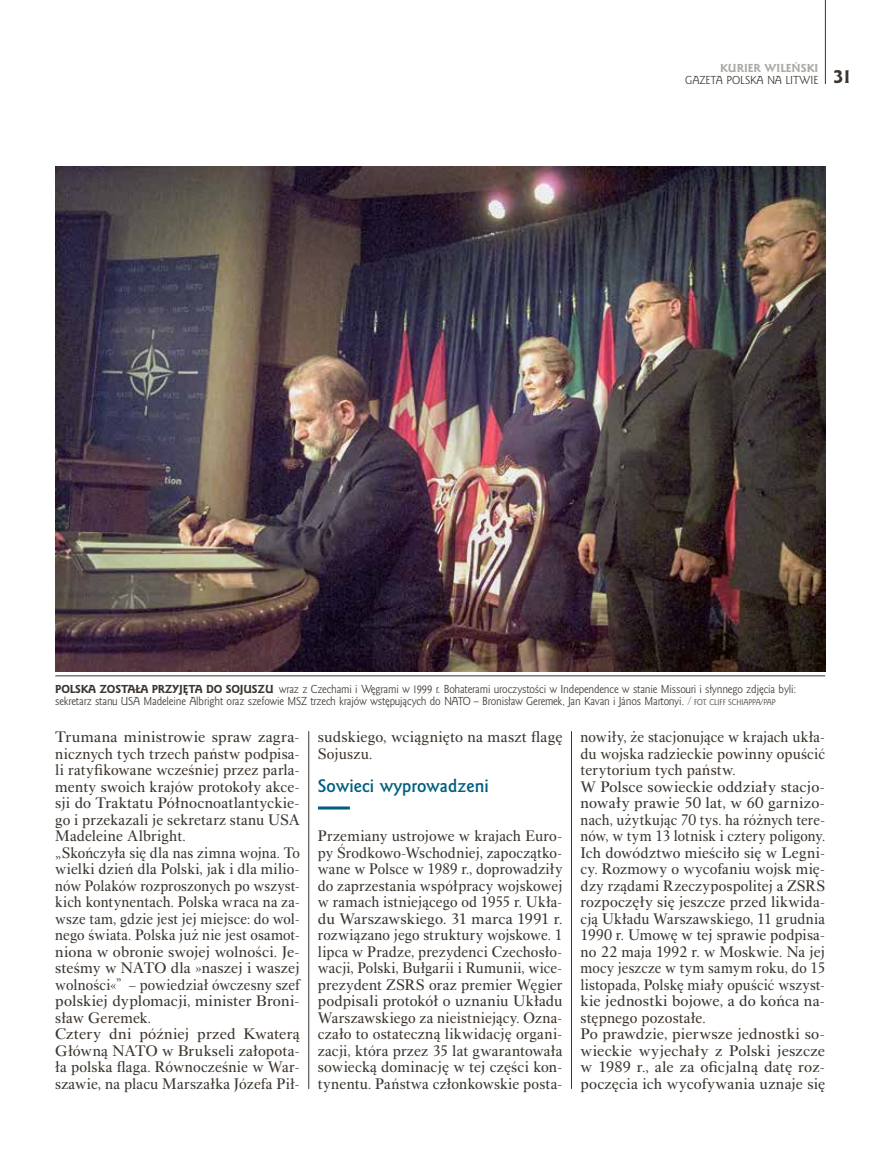
<style>
.page{position:relative;width:872px;height:1157px;background:#fff}
.page>*{position:absolute;margin:0;border:0;box-sizing:border-box;transform-origin:0 0}
.t1{font:18px "Goldy EFN Heavy";color:#3c352f}
.t2{font:700 16.5px "Goldy EFN";color:#005d7f}
.t3{font:15.75px/16.5px "Alpha Book TTEFN";letter-spacing:.01em;color:#3c352f}
.t4{font:15.75px/16.5px "Alpha Book TTEFN";letter-spacing:.01em;color:#3c352f;scale:1.05 1}
.t5{font:10.5px/12px "Goldy EFN";letter-spacing:-.01em;color:#3c352f}
.t6{font:10.5px "Goldy EFN Heavy";color:#acaaa8}
.s1{font-family:"Goldy EFN Heavy"}
.s2{color:#84817e}
.s3{font-size:7.5px}
</style>
<div class="page">
<hr style="left:571px;top:731px;width:1px;height:358px;background:#3c352f">
<hr style="left:308px;top:731px;width:1px;height:358px;background:#3c352f">
<hr style="left:318px;top:806px;width:32px;height:3px;background:#005d7f">
<hr style="left:55px;top:675px;width:770px;height:1px;background:#3c352f">
<img style="left:55px;top:167px;width:770px;height:504px">
<hr style="left:825px;top:0;width:1px;height:84px;background:#3c352f">
<p class="t6" style="left:720px;top:61px;width:100px">KURIER WILEŃSKI</p>
<p class="t5" style="left:685px;top:74px;width:135px">GAZETA POLSKA NA LITWIE</p>
<p class="t1" style="left:833px;top:65px;width:19px">31</p>
<p class="t5" style="left:55px;top:683px;width:742px"><span class="s1">POLSKA ZOSTAŁA PRZYJĘTA DO SOJUSZU</span> wraz z Czechami i Węgrami w 1999 r. Bohaterami uroczystości w Independence w stanie Missouri i słynnego zdjęcia byli: sekretarz stanu USA Madeleine Albright oraz szefowie MSZ trzech krajów wstępujących do NATO – Bronisław Geremek, Jan Kavan i János Martonyi. <span class="s2">/</span> <span class="s3">FOT. CLIFF SCHIAPPA/PAP</span></p>
<p class="t4" style="left:55px;top:728px;width:234px">Trumana ministrowie spraw zagra&shy;nicznych tych trzech państw podpisa&shy;li ratyfikowane wcześniej przez parla&shy;menty swoich krajów protokoły akce&shy;sji do Traktatu Północnoatlantyckie&shy;go i przekazali je sekretarz stanu USA Madeleine Albright.<br>„Skończyła się dla nas zimna wojna. To wielki dzień dla Polski, jak i dla milio&shy;nów Polaków rozproszonych po wszyst&shy;kich kontynentach. Polska wraca na za&shy;wsze tam, gdzie jest jej miejsce: do wol&shy;nego świata. Polska już nie jest osamot&shy;niona w obronie swojej wolności. Je&shy;steśmy w NATO dla »naszej i waszej wolności«” – powiedział ówczesny szef polskiej dyplomacji, minister Broni&shy;sław Geremek.<br>Cztery dni później przed Kwaterą Główną NATO w Brukseli załopota&shy;ła polska flaga. Równocześnie w War&shy;szawie, na placu Marszałka Józefa Pił-</p>
<p class="t3" style="left:318px;top:728px;width:246px">sudskiego, wciągnięto na maszt flagę<br>Sojuszu.</p>
<p class="t2" style="left:318px;top:775px;width:172px">Sowieci wyprowadzeni</p>
<p class="t3" style="left:318px;top:827px;width:246px;text-align:justify">Przemiany ustrojowe w krajach Euro&shy;py Środkowo-Wschodniej, zapoczątko&shy;wane w Polsce w 1989 r., doprowadziły do zaprzestania współpracy wojskowej w ramach istniejącego od 1955 r. Ukła&shy;du Warszawskiego. 31 marca 1991 r. rozwiązano jego struktury wojskowe. 1 lipca w Pradze, prezydenci Czechosło&shy;wacji, Polski, Bułgarii i Rumunii, wice&shy;prezydent ZSRS oraz premier Węgier podpisali protokół o uznaniu Układu Warszawskiego za nieistniejący. Ozna&shy;czało to ostateczną likwidację organi&shy;zacji, która przez 35 lat gwarantowała sowiecką dominację w tej części kon&shy;tynentu. Państwa członkowskie posta-</p>
<p class="t3" style="left:580px;top:728px;width:246px">nowiły, że stacjonujące w krajach ukła&shy;du wojska radzieckie powinny opuścić terytorium tych państw.<br>W Polsce sowieckie oddziały stacjo&shy;nowały prawie 50 lat, w 60 garnizo&shy;nach, użytkując 70 tys. ha różnych tere&shy;nów, w tym 13 lotnisk i cztery poligony.<br>Ich dowództwo mieściło się w Legni&shy;cy. Rozmowy o wycofaniu wojsk mię&shy;dzy rządami Rzeczypospolitej a ZSRS rozpoczęły się jeszcze przed likwida&shy;cją Układu Warszawskiego, 11 grudnia 1990 r. Umowę w tej sprawie podpisa&shy;no 22 maja 1992 r. w Moskwie. Na jej mocy jeszcze w tym samym roku, do 15 listopada, Polskę miały opuścić wszyst&shy;kie jednostki bojowe, a do końca na&shy;stępnego pozostałe.<br>Po prawdzie, pierwsze jednostki so&shy;wieckie wyjechały z Polski jeszcze w 1989 r., ale za oficjalną datę roz&shy;poczęcia ich wycofywania uznaje się</p>
</div>
